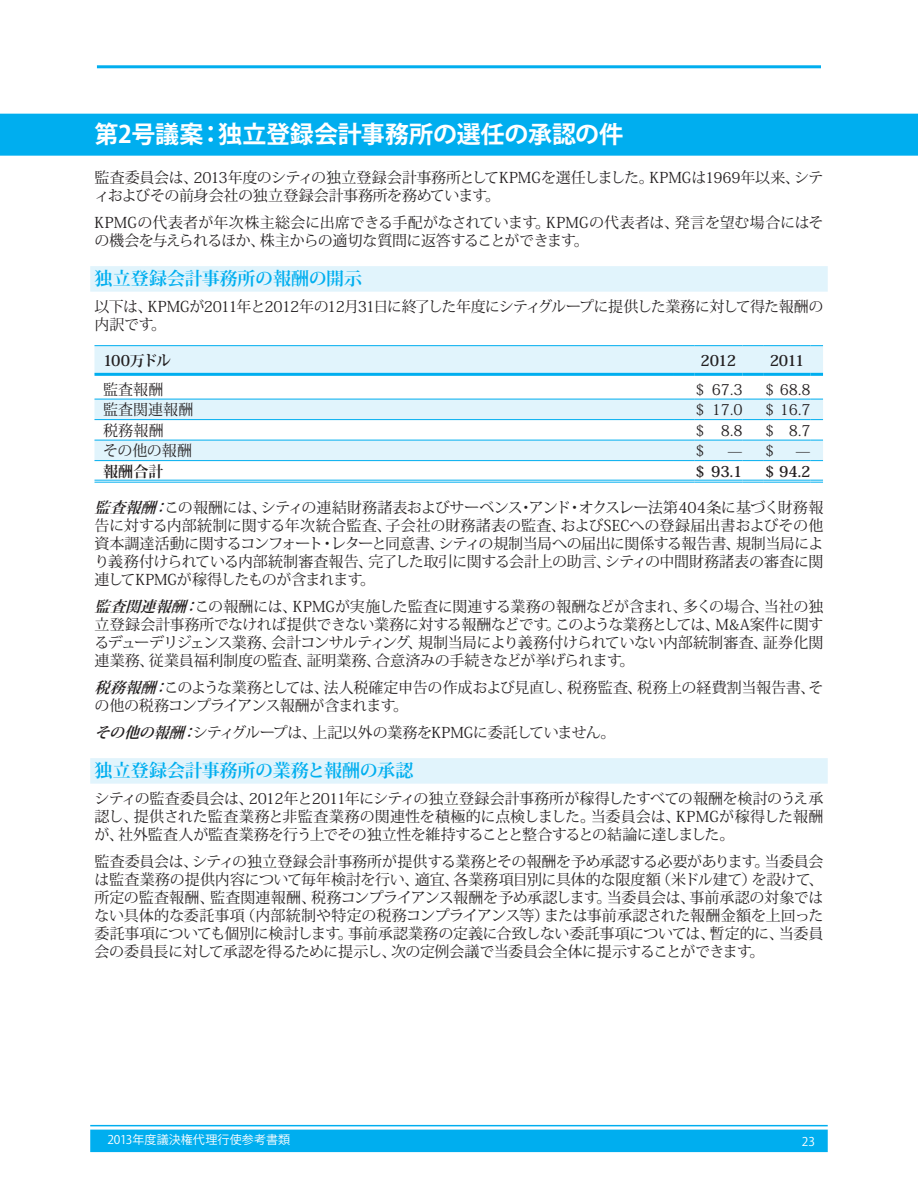
<style>
.page{position:relative;width:918px;height:1188px;background:#fff}
.page>*{position:absolute;margin:0;border:0;box-sizing:border-box;transform-origin:0 0}
.t1{font:700 24px "Koz Go Pro";letter-spacing:-.005em;color:#fff}
.t2{font:700 18px "Koz Min Pro";letter-spacing:-.01em;color:#00aeef}
.t3{font:15px/18px "Koz Min Pro";letter-spacing:-.025em;color:#231f20}
.t4{font:700 15px "Koz Min Pro";letter-spacing:-.025em;color:#231f20}
.t5{font:12px "Koz Go Pro";letter-spacing:.005em;color:#fff}
.s1{font-weight:700;font-style:italic}
</style>
<div class="page">
<hr style="left:97px;top:65px;width:724px;height:3px;background:#00aeef">
<hr style="left:90px;top:1125px;width:738px;height:1px;background:#00aeef">
<div style="left:90px;top:1130px;width:738px;height:22px;background:#00aeef"></div>
<div style="left:0;top:114px;width:918px;height:42px;background:#00aeef"></div>
<div style="left:90px;top:266px;width:738px;height:26px;background:#e1f4fc"></div>
<div style="left:90px;top:758px;width:738px;height:26px;background:#e1f4fc"></div>
<svg style="left:94px;top:346px;width:729px;height:114px;fill:#e1f4fc"></svg>
<hr style="left:94px;top:345px;width:579px;height:1px;background:#00aeef">
<svg style="left:673px;top:345px;width:21px;height:1px"></svg>
<hr style="left:694px;top:345px;width:49px;height:1px;background:#00aeef">
<svg style="left:743px;top:345px;width:21px;height:1px"></svg>
<hr style="left:764px;top:345px;width:47px;height:1px;background:#00aeef">
<svg style="left:811px;top:345px;width:12px;height:1px"></svg>
<hr style="left:94px;top:373px;width:579px;height:3px;background:#00aeef">
<hr style="left:673px;top:373px;width:21px;height:3px;background:#00aeef">
<hr style="left:694px;top:373px;width:49px;height:3px;background:#00aeef">
<hr style="left:743px;top:373px;width:21px;height:3px;background:#00aeef">
<hr style="left:764px;top:373px;width:47px;height:3px;background:#00aeef">
<svg style="left:811px;top:373px;width:12px;height:3px"></svg>
<hr style="left:94px;top:480px;width:579px;height:1px;background:#00aeef">
<hr style="left:94px;top:482px;width:579px;height:1px;background:#00aeef">
<svg style="left:673px;top:480px;width:21px;height:3px"></svg>
<hr style="left:694px;top:480px;width:49px;height:1px;background:#00aeef">
<hr style="left:694px;top:482px;width:49px;height:1px;background:#00aeef">
<svg style="left:743px;top:480px;width:21px;height:3px"></svg>
<hr style="left:764px;top:480px;width:47px;height:1px;background:#00aeef">
<hr style="left:764px;top:482px;width:47px;height:1px;background:#00aeef">
<svg style="left:811px;top:480px;width:12px;height:3px"></svg>
<hr style="left:94px;top:460px;width:579px;height:1px;background:#00aeef">
<svg style="left:673px;top:460px;width:21px;height:1px"></svg>
<hr style="left:694px;top:460px;width:49px;height:1px;background:#00aeef">
<svg style="left:743px;top:460px;width:21px;height:1px"></svg>
<hr style="left:764px;top:460px;width:47px;height:1px;background:#00aeef">
<svg style="left:811px;top:460px;width:12px;height:1px"></svg>
<hr style="left:94px;top:399px;width:579px;height:1px;background:#00aeef">
<svg style="left:673px;top:399px;width:21px;height:1px"></svg>
<hr style="left:694px;top:399px;width:49px;height:1px;background:#00aeef">
<svg style="left:743px;top:399px;width:21px;height:1px"></svg>
<hr style="left:764px;top:399px;width:47px;height:1px;background:#00aeef">
<svg style="left:811px;top:399px;width:12px;height:1px"></svg>
<hr style="left:94px;top:419px;width:579px;height:1px;background:#00aeef">
<svg style="left:673px;top:419px;width:21px;height:1px"></svg>
<hr style="left:694px;top:419px;width:49px;height:1px;background:#00aeef">
<svg style="left:743px;top:419px;width:21px;height:1px"></svg>
<hr style="left:764px;top:419px;width:47px;height:1px;background:#00aeef">
<svg style="left:811px;top:419px;width:12px;height:1px"></svg>
<hr style="left:94px;top:440px;width:579px;height:1px;background:#00aeef">
<svg style="left:673px;top:440px;width:21px;height:1px"></svg>
<hr style="left:694px;top:440px;width:49px;height:1px;background:#00aeef">
<svg style="left:743px;top:440px;width:21px;height:1px"></svg>
<hr style="left:764px;top:440px;width:47px;height:1px;background:#00aeef">
<svg style="left:811px;top:440px;width:12px;height:1px"></svg>
<h1 class="t1" style="left:94px;top:119px;width:530px">第2号議案：独立登録会計事務所の選任の承認の件</h1>
<p class="t3" style="left:94px;top:168px;width:730px">監査委員会は、2013年度のシティの独立登録会計事務所としてKPMGを選任しました。KPMGは1969年以来、シティおよびその前身会社の独立登録会計事務所を務めています。</p>
<p class="t3" style="left:94px;top:213px;width:730px">KPMGの代表者が年次株主総会に出席できる手配がなされています。KPMGの代表者は、発言を望む場合にはその機会を与えられるほか、株主からの適切な質問に返答することができます。</p>
<p class="t2" style="left:94px;top:266px;width:269px">独立登録会計事務所の報酬の開示</p>
<p class="t3" style="left:94px;top:297px;width:731px">以下は、KPMGが2011年と2012年の12月31日に終了した年度にシティグループに提供した業務に対して得た報酬の内訳です。</p>
<p class="t4" style="left:103px;top:349px;width:70px">100万ドル</p>
<p class="t4" style="left:701px;top:349px;width:37px">2012</p>
<p class="t4" style="left:770px;top:349px;width:36px">2011</p>
<p class="t3" style="left:103px;top:380px;width:62px">監査報酬</p>
<p class="t3" style="left:696px;top:380px;width:49px">$ 67.3</p>
<p class="t3" style="left:765px;top:380px;width:47px">$ 68.8</p>
<p class="t3" style="left:103px;top:400px;width:92px">監査関連報酬</p>
<p class="t3" style="left:696px;top:400px;width:49px">$ 17.0</p>
<p class="t3" style="left:765px;top:400px;width:47px">$ 16.7</p>
<p class="t3" style="left:103px;top:421px;width:62px">税務報酬</p>
<p class="t3" style="left:696px;top:421px;width:49px">$ 8.8</p>
<p class="t3" style="left:765px;top:421px;width:47px">$ 8.7</p>
<p class="t3" style="left:103px;top:441px;width:91px">その他の報酬</p>
<p class="t3" style="left:696px;top:441px;width:11px">$</p>
<p class="t3" style="left:728px;top:441px;width:48px">— $</p>
<p class="t3" style="left:796px;top:441px;width:16px">—</p>
<p class="t4" style="left:103px;top:460px;width:62px">報酬合計</p>
<p class="t4" style="left:696px;top:460px;width:49px">$ 93.1</p>
<p class="t4" style="left:765px;top:460px;width:47px">$ 94.2</p>
<p class="t3" style="left:95px;top:498px;width:730px;text-align:justify"><span class="s1">監査報酬：</span>この報酬には、シティの連結財務諸表およびサーベンス・アンド・オクスレー法第404条に基づく財務報告に対する内部統制に関する年次統合監査、子会社の財務諸表の監査、およびSECへの登録届出書およびその他資本調達活動に関するコンフォート・レターと同意書、シティの規制当局への届出に関係する報告書、規制当局により義務付けられている内部統制審査報告、完了した取引に関する会計上の助言、シティの中間財務諸表の審査に関連してKPMGが稼得したものが含まれます。</p>
<p class="t3" style="left:94px;top:597px;width:730px;text-align:justify"><span class="s1">監査関連報酬：</span>この報酬には、KPMGが実施した監査に関連する業務の報酬などが含まれ、多くの場合、当社の独立登録会計事務所でなければ提供できない業務に対する報酬などです。このような業務としては、M&amp;A案件に関するデューデリジェンス業務、会計コンサルティング、規制当局により義務付けられていない内部統制審査、証券化関連業務、従業員福利制度の監査、証明業務、合意済みの手続きなどが挙げられます。</p>
<p class="t3" style="left:95px;top:678px;width:730px"><span class="s1">税務報酬：</span>このような業務としては、法人税確定申告の作成および見直し、税務監査、税務上の経費割当報告書、その他の税務コンプライアンス報酬が含まれます。</p>
<p class="t3" style="left:95px;top:723px;width:523px"><span class="s1">その他の報酬：</span>シティグループは、上記以外の業務をKPMGに委託していません。</p>
<p class="t2" style="left:95px;top:758px;width:320px">独立登録会計事務所の業務と報酬の承認</p>
<p class="t3" style="left:95px;top:789px;width:730px;text-align:justify">シティの監査委員会は、2012年と2011年にシティの独立登録会計事務所が稼得したすべての報酬を検討のうえ承認し、提供された監査業務と非監査業務の関連性を積極的に点検しました。当委員会は、KPMGが稼得した報酬が、社外監査人が監査業務を行う上でその独立性を維持することと整合するとの結論に達しました。</p>
<p class="t3" style="left:95px;top:852px;width:730px;text-align:justify">監査委員会は、シティの独立登録会計事務所が提供する業務とその報酬を予め承認する必要があります。当委員会は監査業務の提供内容について毎年検討を行い、適宜、各業務項目別に具体的な限度額（米ドル建て）を設けて、所定の監査報酬、監査関連報酬、税務コンプライアンス報酬を予め承認します。当委員会は、事前承認の対象ではない具体的な委託事項（内部統制や特定の税務コンプライアンス等）または事前承認された報酬金額を上回った委託事項についても個別に検討します。事前承認業務の定義に合致しない委託事項については、暫定的に、当委員会の委員長に対して承認を得るために提示し、次の定例会議で当委員会全体に提示することができます。</p>
<p class="t5" style="left:107px;top:1132px;width:184px">2013年度議決権代理行使参考書類</p>
<p class="t5" style="left:802px;top:1133px;width:15px">23</p>
</div>
